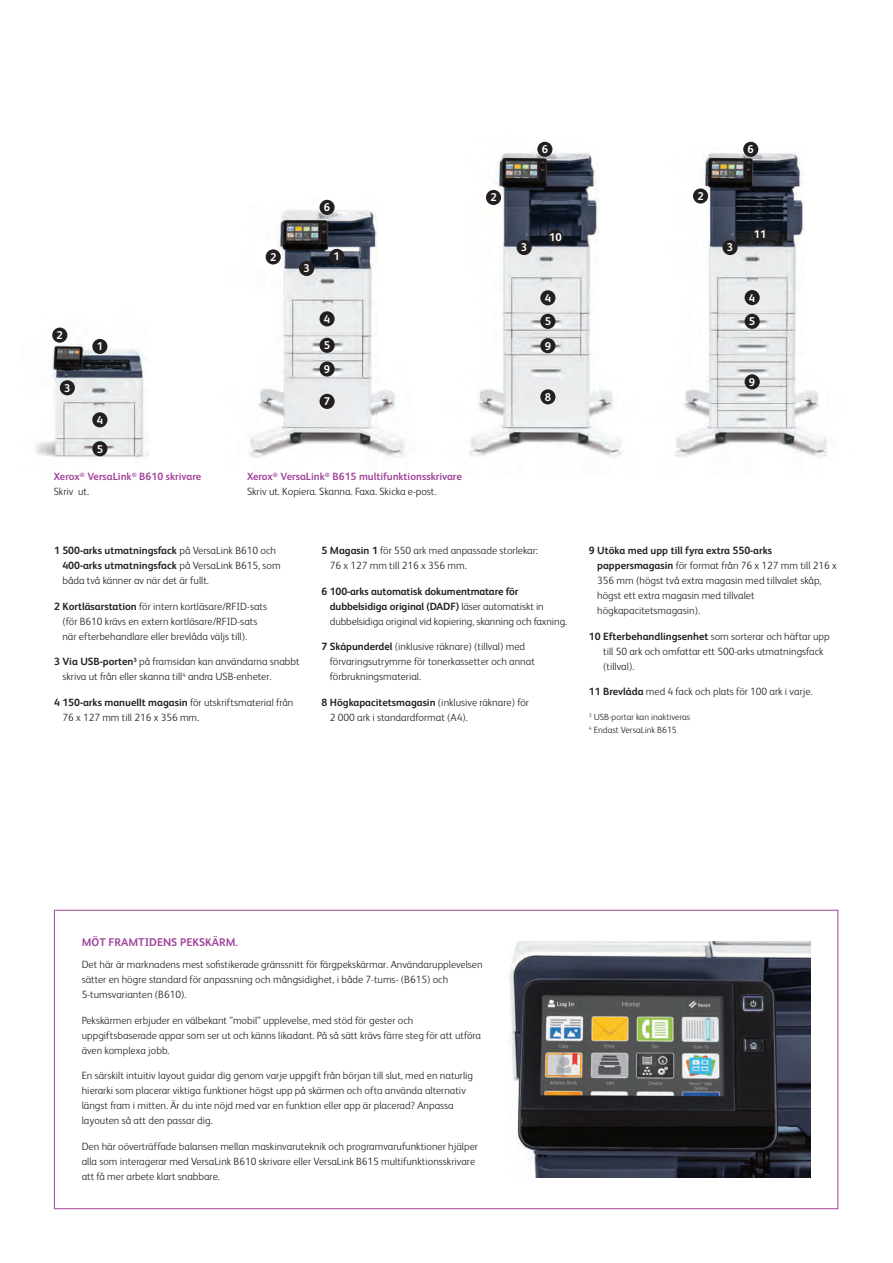
<style>
.page{position:relative;width:893px;height:1263px;background:#fff}
.page>*{position:absolute;margin:0;border:0;box-sizing:border-box;transform-origin:0 0}
.t1{font:700 11.25px "Xerox Sans";color:#fff}
.t2{font:700 11.25px "Xerox Sans";color:#a14599}
.t3{font:300 10.5px/15px "Xerox Sans";color:#231f20}
.t4{font:700 10.5px/15px "Xerox Sans";color:#a14599}
.t5{font:300 9px/13.5px "Xerox Sans";color:#231f20}
.s1{font-weight:300;color:#231f20}
.s2{font-weight:700;color:#a14599}
.s3{font-weight:700}
</style>
<div class="page">
<img style="left:509px;top:942px;width:301px;height:235px">
<img style="left:35px;top:327px;width:114px;height:132px">
<img style="left:249px;top:199px;width:156px;height:259px">
<img style="left:469px;top:141px;width:153px;height:316px">
<img style="left:674px;top:148px;width:154px;height:310px">
<div style="left:92px;top:339px;width:15px;height:15px;background:#231f20;border-radius:50%"></div>
<div style="left:92px;top:412px;width:15px;height:15px;background:#231f20;border-radius:50%"></div>
<div style="left:319px;top:361px;width:16px;height:16px;background:#231f20;border-radius:50%"></div>
<div style="left:540px;top:338px;width:15px;height:15px;background:#231f20;border-radius:50%"></div>
<div style="left:319px;top:338px;width:16px;height:15px;background:#231f20;border-radius:50%"></div>
<div style="left:540px;top:314px;width:15px;height:15px;background:#231f20;border-radius:50%"></div>
<div style="left:745px;top:314px;width:15px;height:15px;background:#231f20;border-radius:50%"></div>
<div style="left:319px;top:311px;width:16px;height:15px;background:#231f20;border-radius:50%"></div>
<div style="left:540px;top:290px;width:15px;height:15px;background:#231f20;border-radius:50%"></div>
<div style="left:745px;top:290px;width:15px;height:15px;background:#231f20;border-radius:50%"></div>
<div style="left:319px;top:200px;width:16px;height:15px;background:#231f20;border-radius:50%"></div>
<div style="left:537px;top:142px;width:15px;height:15px;background:#231f20;border-radius:50%"></div>
<div style="left:743px;top:142px;width:15px;height:15px;background:#231f20;border-radius:50%"></div>
<div style="left:329px;top:249px;width:15px;height:15px;background:#231f20;border-radius:50%"></div>
<div style="left:548px;top:229px;width:15px;height:15px;background:#231f20;border-radius:50%"></div>
<div style="left:753px;top:226px;width:15px;height:15px;background:#231f20;border-radius:50%"></div>
<div style="left:299px;top:261px;width:15px;height:15px;background:#231f20;border-radius:50%"></div>
<div style="left:517px;top:240px;width:15px;height:15px;background:#231f20;border-radius:50%"></div>
<div style="left:722px;top:240px;width:16px;height:15px;background:#231f20;border-radius:50%"></div>
<div style="left:92px;top:441px;width:15px;height:15px;background:#231f20;border-radius:50%"></div>
<div style="left:319px;top:394px;width:16px;height:15px;background:#231f20;border-radius:50%"></div>
<div style="left:540px;top:389px;width:15px;height:15px;background:#231f20;border-radius:50%"></div>
<div style="left:745px;top:374px;width:15px;height:15px;background:#231f20;border-radius:50%"></div>
<div style="left:60px;top:380px;width:15px;height:15px;background:#231f20;border-radius:50%"></div>
<div style="left:52px;top:328px;width:15px;height:15px;background:#231f20;border-radius:50%"></div>
<div style="left:266px;top:249px;width:15px;height:15px;background:#231f20;border-radius:50%"></div>
<div style="left:486px;top:190px;width:15px;height:15px;background:#231f20;border-radius:50%"></div>
<div style="left:693px;top:188px;width:15px;height:16px;background:#231f20;border-radius:50%"></div>
<p class="t1" style="left:57px;top:327px;width:8px">2</p>
<p class="t1" style="left:64px;top:380px;width:8px">3</p>
<p class="t1" style="left:97px;top:339px;width:8px">1</p>
<p class="t1" style="left:97px;top:412px;width:8px">4</p>
<p class="t1" style="left:97px;top:441px;width:8px">5</p>
<p class="t1" style="left:270px;top:249px;width:8px">2</p>
<p class="t1" style="left:542px;top:142px;width:8px">6</p>
<p class="t1" style="left:748px;top:142px;width:8px">6</p>
<p class="t1" style="left:303px;top:261px;width:8px">3</p>
<p class="t1" style="left:324px;top:200px;width:8px">6</p>
<p class="t1" style="left:334px;top:249px;width:8px">1</p>
<p class="t1" style="left:490px;top:190px;width:8px">2</p>
<p class="t1" style="left:697px;top:188px;width:8px">2</p>
<p class="t1" style="left:549px;top:229px;width:14px">10</p>
<p class="t1" style="left:754px;top:226px;width:14px">11</p>
<p class="t1" style="left:521px;top:240px;width:8px">3</p>
<p class="t1" style="left:727px;top:240px;width:8px">3</p>
<p class="t1" style="left:545px;top:290px;width:8px">4</p>
<p class="t1" style="left:749px;top:290px;width:8px">4</p>
<p class="t1" style="left:324px;top:311px;width:8px">4</p>
<p class="t1" style="left:545px;top:314px;width:8px">5</p>
<p class="t1" style="left:749px;top:314px;width:8px">5</p>
<p class="t1" style="left:324px;top:338px;width:8px">5</p>
<p class="t1" style="left:545px;top:338px;width:8px">9</p>
<p class="t1" style="left:324px;top:361px;width:8px">9</p>
<p class="t1" style="left:324px;top:394px;width:8px">7</p>
<p class="t1" style="left:545px;top:389px;width:8px">8</p>
<p class="t1" style="left:749px;top:374px;width:8px">9</p>
<p class="t4" style="left:54px;top:469px;width:149px">Xerox<sup>®</sup> VersaLink<sup>®</sup> B610 skrivare<br><span class="s1">Skriv ut.</span></p>
<p class="t3" style="left:247px;top:469px;width:216px"><span class="s2">Xerox</span><sup>®</sup> <span class="s2">VersaLink</span><sup>®</sup> <span class="s2">B615 multifunktionsskrivare<br></span>Skriv ut. Kopiera. Skanna. Faxa. Skicka e-post.</p>
<p class="t3" style="left:62px;top:542px;width:220px;text-indent:-8px"><span class="s3">1 500-arks utmatningsfack</span> på VersaLink B610 och<br><span class="s3">400-arks utmatningsfack</span> på VersaLink B615, som båda två känner av när det är fullt.</p>
<p class="t3" style="left:62px;top:598px;width:206px;text-indent:-8px"><span class="s3">2 Kortläsarstation</span> för intern kortläsare/RFID-sats (för B610 krävs en extern kortläsare/RFID-sats när efterbehandlare eller brevlåda väljs till).</p>
<p class="t3" style="left:62px;top:654px;width:239px;text-indent:-8px"><span class="s3">3 Via USB-porten</span><sup>3</sup> på framsidan kan användarna snabbt skriva ut från eller skanna till<sup>4</sup> andra USB-enheter.</p>
<p class="t3" style="left:62px;top:695px;width:232px;text-indent:-8px"><span class="s3">4 150-arks manuellt magasin</span> för utskriftsmaterial från<br>76 x 127 mm till 216 x 356 mm.</p>
<p class="t3" style="left:330px;top:542px;width:210px;text-indent:-8px"><span class="s3">5 Magasin 1</span> för 550 ark med anpassade storlekar:<br>76 x 127 mm till 216 x 356 mm.</p>
<p class="t3" style="left:330px;top:583px;width:239px;text-indent:-8px"><span class="s3">6 100-arks automatisk dokumentmatare för dubbelsidiga original (DADF)</span> läser automatiskt in dubbelsidiga original vid kopiering, skanning och faxning.</p>
<p class="t3" style="left:330px;top:639px;width:206px;text-indent:-8px"><span class="s3">7 Skåpunderdel</span> (inklusive räknare) (tillval) med förvaringsutrymme för tonerkassetter och annat förbrukningsmaterial.</p>
<p class="t3" style="left:330px;top:695px;width:201px;text-indent:-8px"><span class="s3">8 Högkapacitetsmagasin</span> (inklusive räknare) för<br>2 000 ark i standardformat (A4).</p>
<p class="t3" style="left:597px;top:542px;width:241px;text-indent:-8px"><span class="s3">9 Utöka med upp till fyra extra 550-arks pappersmagasin</span> för format från 76 x 127 mm till 216 x 356 mm (högst två extra magasin med tillvalet skåp, högst ett extra magasin med tillvalet högkapacitetsmagasin).</p>
<p class="t3" style="left:603px;top:628px;width:228px;text-indent:-14px"><span class="s3">10 Efterbehandlingsenhet</span> som sorterar och häftar upp till 50 ark och omfattar ett 500-arks utmatningsfack (tillval).</p>
<p class="t3" style="left:589px;top:684px;width:225px"><span class="s3">11 Brevlåda</span> med 4 fack och plats för 100 ark i varje.</p>
<p class="t5" style="left:589px;top:709px;width:103px"><sup>3</sup> USB-portar kan inaktiveras<br><sup>4</sup> Endast VersaLink B615</p>
<p class="t2" style="left:82px;top:935px;width:158px">MÖT FRAMTIDENS PEKSKÄRM.</p>
<p class="t3" style="left:82px;top:956px;width:402px">Det här är marknadens mest sofistikerade gränssnitt för färgpekskärmar. Användarupplevelsen sätter en högre standard för anpassning och mångsidighet, i både 7-tums- (B615) och<br>5-tumsvarianten (B610).</p>
<p class="t3" style="left:82px;top:1012px;width:401px">Pekskärmen erbjuder en välbekant ”mobil” upplevelse, med stöd för gester och uppgiftsbaserade appar som ser ut och känns likadant. På så sätt krävs färre steg för att utföra även komplexa jobb.</p>
<p class="t3" style="left:82px;top:1068px;width:393px">En särskilt intuitiv layout guidar dig genom varje uppgift från början till slut, med en naturlig hierarki som placerar viktiga funktioner högst upp på skärmen och ofta använda alternativ längst fram i mitten. Är du inte nöjd med var en funktion eller app är placerad? Anpassa layouten så att den passar dig.</p>
<p class="t3" style="left:82px;top:1138px;width:398px">Den här oöverträffade balansen mellan maskinvaruteknik och programvarufunktioner hjälper alla som interagerar med VersaLink B610 skrivare eller VersaLink B615 multifunktionsskrivare att få mer arbete klart snabbare.</p>
</div>
